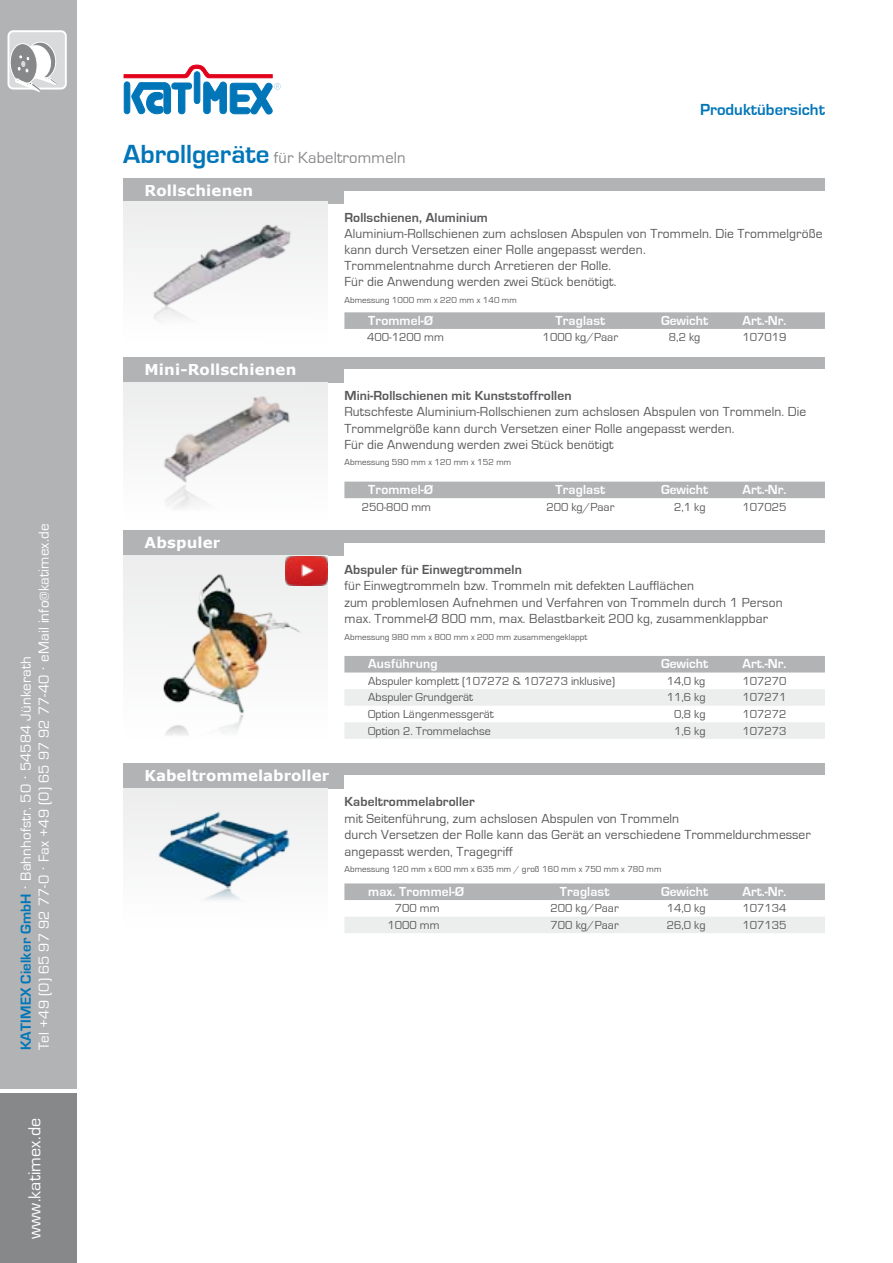
<style>
.page{position:relative;width:893px;height:1263px;background:#fff}
.page>*{position:absolute;margin:0;border:0;box-sizing:border-box;transform-origin:0 0}
.t1{font:18px "Eurostile";letter-spacing:.01em;color:#fff}
.t2{font:16.5px "Eurostile";letter-spacing:.01em;color:#87888a}
.t3{font:700 16.5px "Eurostile";color:#0076b9}
.t4{font:15px/18px "Eurostile";letter-spacing:.01em;color:#fff}
.t5{font:700 15px "Verdana";letter-spacing:.01em;color:#fff}
.t6{font:13.5px/16.2px "Eurostile";letter-spacing:.01em;color:#58585a}
.t7{font:700 13.5px "Eurostile";letter-spacing:.01em;color:#fff}
.t8{font:700 13.5px "Eurostile";letter-spacing:.01em;color:#58585a}
.t9{font:12px "Eurostile";color:#58585a}
.t10{font:9px "Eurostile";letter-spacing:.01em;color:#58585a}
.s1{font-weight:700;color:#0076b9}
.s2{font-family:"Arial"}
.s3{font-weight:700;font-size:27px;color:#0076b9}
</style>
<div class="page">
<div style="left:0;top:1093px;width:77px;height:170px;background:#87888a"></div>
<div style="left:0;top:0;width:77px;height:1089px;background:#b1b3b4"></div>
<svg style="left:123px;top:64px;width:158px;height:51px"></svg>
<div style="left:8px;top:31px;width:58px;height:58px;background:#d9dadb;border-radius:5px"></div>
<div style="left:8px;top:30px;width:59px;height:60px;border:2px solid #fff;border-radius:5px"></div>
<svg style="left:9px;top:41px;width:50px;height:51px"></svg>
<div style="left:123px;top:178px;width:702px;height:26px;background:#b1b3b4"></div>
<div style="left:344px;top:191px;width:482px;height:16px;background:#fff"></div>
<div style="left:123px;top:357px;width:702px;height:26px;background:#b1b3b4"></div>
<div style="left:344px;top:370px;width:482px;height:17px;background:#fff"></div>
<div style="left:123px;top:530px;width:702px;height:26px;background:#b1b3b4"></div>
<div style="left:344px;top:543px;width:482px;height:15px;background:#fff"></div>
<div style="left:123px;top:763px;width:702px;height:26px;background:#b1b3b4"></div>
<div style="left:344px;top:776px;width:482px;height:15px;background:#fff"></div>
<div style="left:123px;top:556px;width:204px;height:192px;background:#f6f6f7"></div>
<img style="left:163px;top:573px;width:138px;height:161px">
<div style="left:123px;top:202px;width:204px;height:147px;background:#f7f7f7"></div>
<img style="left:153px;top:224px;width:138px;height:91px">
<div style="left:123px;top:382px;width:204px;height:145px;background:#f6f7f7"></div>
<img style="left:164px;top:395px;width:126px;height:109px">
<div style="left:123px;top:788px;width:204px;height:145px;background:#f7f7f7"></div>
<img style="left:158px;top:811px;width:132px;height:88px">
<img style="left:285px;top:556px;width:42px;height:30px">
<div style="left:344px;top:312px;width:481px;height:17px;background:#b1b3b4"></div>
<div style="left:344px;top:482px;width:481px;height:16px;background:#b1b3b4"></div>
<div style="left:344px;top:656px;width:481px;height:16px;background:#b1b3b4"></div>
<svg style="left:344px;top:689px;width:481px;height:50px"></svg>
<div style="left:344px;top:883px;width:481px;height:17px;background:#b1b3b4"></div>
<div style="left:344px;top:917px;width:481px;height:16px;background:#eceded"></div>
<p class="t4" style="left:17px;top:1050px;width:528px;rotate:-90deg"><span class="s1">KATIMEX Cielker GmbH</span> <span class="s2">·</span> Bahnhofstr. 50 <span class="s2">·</span> 54584 Jünkerath<br>Tel +49 (0) 65 97 92 77-0 <span class="s2">·</span> Fax +49 (0) 65 97 92 77-40 <span class="s2">·</span> eMail info@katimex.de</p>
<h1 class="t1" style="left:25px;top:1239px;width:123px;rotate:-90deg">www.katimex.de</h1>
<p class="t2" style="left:123px;top:148px;width:284px"><span class="s3">Abrollgeräte</span> für Kabeltrommeln</p>
<p class="t5" style="left:145px;top:180px;width:110px">Rollschienen</p>
<p class="t3" style="left:700px;top:101px;width:126px">Produktübersicht</p>
<p class="t8" style="left:344px;top:210px;width:145px">Rollschienen, Aluminium</p>
<p class="t6" style="left:344px;top:226px;width:480px">Aluminium-Rollschienen zum achslosen Abspulen von Trommeln. Die Trommelgröße kann durch Versetzen einer Rolle angepasst werden.<br>Trommelentnahme durch Arretieren der Rolle.<br>Für die Anwendung werden zwei Stück benötigt.</p>
<p class="t10" style="left:344px;top:295px;width:174px">Abmessung 1000 mm x 220 mm x 140 mm</p>
<p class="t5" style="left:145px;top:359px;width:153px">Mini-Rollschienen</p>
<p class="t5" style="left:145px;top:532px;width:77px">Abspuler</p>
<p class="t5" style="left:145px;top:765px;width:186px">Kabeltrommelabroller</p>
<p class="t7" style="left:368px;top:313px;width:66px">Trommel-Ø</p>
<p class="t7" style="left:555px;top:313px;width:51px">Traglast</p>
<p class="t7" style="left:661px;top:313px;width:49px">Gewicht</p>
<p class="t7" style="left:742px;top:313px;width:45px">Art.-Nr.</p>
<p class="t9" style="left:367px;top:331px;width:78px">400-1200 mm</p>
<p class="t9" style="left:543px;top:331px;width:77px">1000 kg/Paar</p>
<p class="t9" style="left:669px;top:331px;width:33px">8,2 kg</p>
<p class="t9" style="left:742px;top:331px;width:46px">107019</p>
<p class="t8" style="left:344px;top:388px;width:229px">Mini-Rollschienen mit Kunststoffrollen</p>
<p class="t6" style="left:344px;top:404px;width:463px">Rutschfeste Aluminium-Rollschienen zum achslosen Abspulen von Trommeln. Die<br>Trommelgröße kann durch Versetzen einer Rolle angepasst werden.<br>Für die Anwendung werden zwei Stück benötigt</p>
<p class="t10" style="left:344px;top:457px;width:168px">Abmessung 590 mm x 120 mm x 152 mm</p>
<p class="t7" style="left:368px;top:482px;width:66px">Trommel-Ø</p>
<p class="t7" style="left:555px;top:482px;width:51px">Traglast</p>
<p class="t7" style="left:661px;top:482px;width:49px">Gewicht</p>
<p class="t7" style="left:742px;top:482px;width:45px">Art.-Nr.</p>
<p class="t9" style="left:362px;top:500px;width:71px">250-800 mm</p>
<p class="t9" style="left:546px;top:500px;width:70px">200 kg/Paar</p>
<p class="t9" style="left:674px;top:500px;width:33px">2,1 kg</p>
<p class="t9" style="left:742px;top:500px;width:46px">107025</p>
<p class="t8" style="left:344px;top:562px;width:179px">Abspuler für Einwegtrommeln</p>
<p class="t6" style="left:344px;top:578px;width:440px">für Einwegtrommeln bzw. Trommeln mit defekten Laufflächen<br>zum problemlosen Aufnehmen und Verfahren von Trommeln durch 1 Person max. Trommel-Ø 800 mm, max. Belastbarkeit 200 kg, zusammenklappbar</p>
<p class="t10" style="left:344px;top:632px;width:245px">Abmessung 980 mm x 800 mm x 200 mm zusammengeklappt</p>
<p class="t7" style="left:368px;top:656px;width:71px">Ausführung</p>
<p class="t7" style="left:661px;top:656px;width:49px">Gewicht</p>
<p class="t7" style="left:742px;top:656px;width:45px">Art.-Nr.</p>
<p class="t9" style="left:368px;top:674px;width:248px">Abspuler komplett (107272 &amp; 107273 inklusive)</p>
<p class="t9" style="left:667px;top:674px;width:40px">14,0 kg</p>
<p class="t9" style="left:742px;top:674px;width:46px">107270</p>
<p class="t9" style="left:368px;top:691px;width:106px">Abspuler Grundgerät</p>
<p class="t9" style="left:667px;top:691px;width:40px">11,6 kg</p>
<p class="t9" style="left:742px;top:691px;width:46px">107271</p>
<p class="t9" style="left:368px;top:708px;width:127px">Option Längenmessgerät</p>
<p class="t9" style="left:674px;top:708px;width:33px">0,8 kg</p>
<p class="t9" style="left:742px;top:708px;width:46px">107272</p>
<p class="t9" style="left:368px;top:724px;width:124px">Option 2. Trommelachse</p>
<p class="t9" style="left:674px;top:724px;width:33px">1,6 kg</p>
<p class="t9" style="left:742px;top:724px;width:46px">107273</p>
<p class="t8" style="left:344px;top:794px;width:132px">Kabeltrommelabroller</p>
<p class="t6" style="left:344px;top:810px;width:468px">mit Seitenführung, zum achslosen Abspulen von Trommeln<br>durch Versetzen der Rolle kann das Gerät an verschiedene Trommeldurchmesser angepasst werden, Tragegriff</p>
<p class="t10" style="left:344px;top:864px;width:319px">Abmessung 120 mm x 600 mm x 635 mm / groß 160 mm x 750 mm x 780 mm</p>
<p class="t7" style="left:368px;top:884px;width:97px">max. Trommel-Ø</p>
<p class="t7" style="left:560px;top:884px;width:51px">Traglast</p>
<p class="t7" style="left:661px;top:884px;width:49px">Gewicht</p>
<p class="t7" style="left:742px;top:884px;width:45px">Art.-Nr.</p>
<p class="t9" style="left:395px;top:902px;width:46px">700 mm</p>
<p class="t9" style="left:551px;top:902px;width:70px">200 kg/Paar</p>
<p class="t9" style="left:667px;top:902px;width:40px">14,0 kg</p>
<p class="t9" style="left:742px;top:902px;width:46px">107134</p>
<p class="t9" style="left:387px;top:918px;width:54px">1000 mm</p>
<p class="t9" style="left:551px;top:918px;width:70px">700 kg/Paar</p>
<p class="t9" style="left:667px;top:918px;width:40px">26,0 kg</p>
<p class="t9" style="left:742px;top:918px;width:46px">107135</p>
</div>
